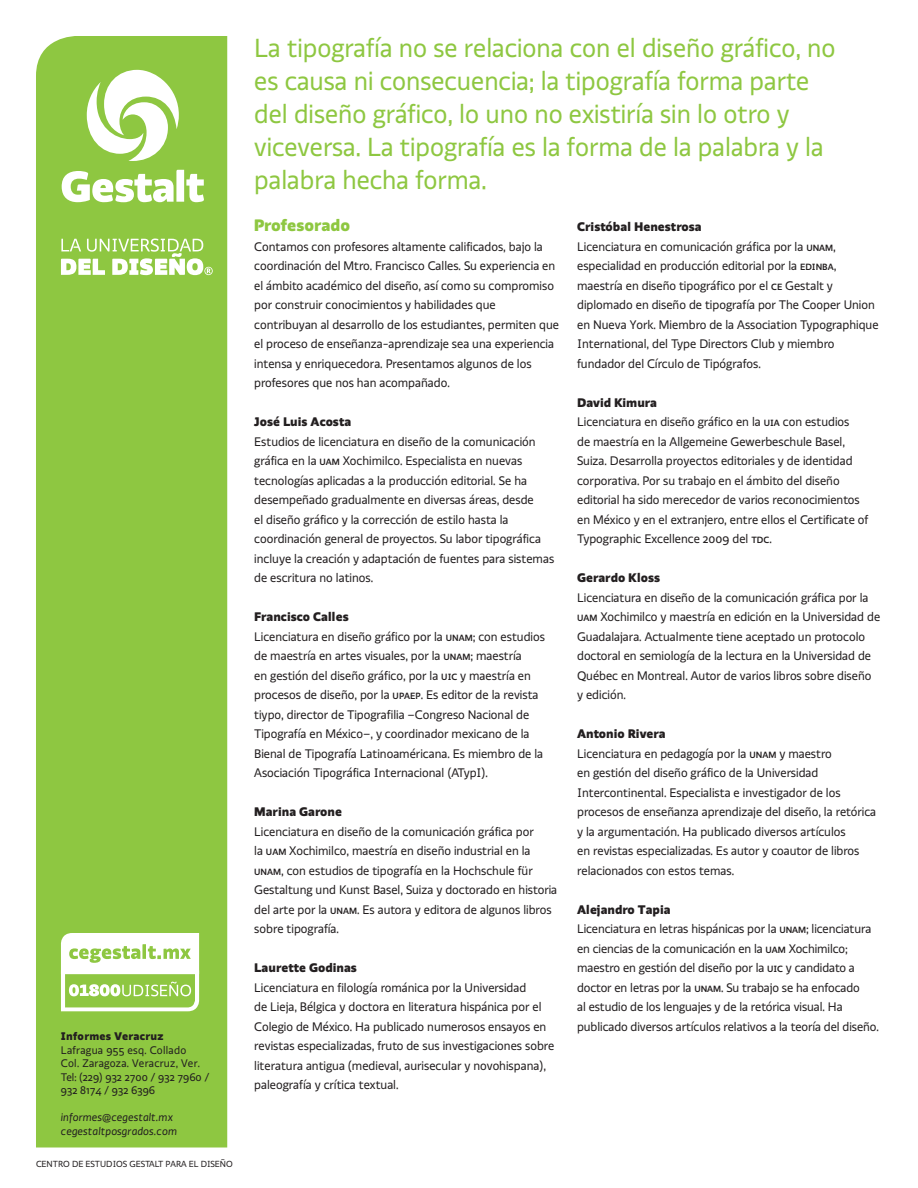
<style>
.page{position:relative;width:918px;height:1188px;background:#fff}
.page>*{position:absolute;margin:0;border:0;box-sizing:border-box;transform-origin:0 0}
.Paragraph_Style_1{font:28.5px/33px "Gestalt";color:#8ec741}
.t1{font:800 18px "Gestalt";color:#8ec741}
.Base{font:13.5px/19.5px "Gestalt";color:#231f20}
.Base-2{font:800 13.5px "Gestalt";color:#231f20}
.Gloriola_Light_9{font:12px "Gestalt";letter-spacing:.02em;color:#231f20}
.t2{font:italic 12px "Gestalt";color:#231f20}
.Gloriola_Light_9-2{font:12px/13.5px "Gestalt";color:#231f20}
.Gloriola_Light_9-3{font:800 12px "Gestalt";letter-spacing:.02em;color:#231f20}
.Gloriola_Light_9-4{font:9.6px "Gestalt";color:#231f20}
.s1{font-weight:500;font-size:9.9px}
</style>
<div class="page">
<div style="left:36px;top:36px;width:191px;height:1112px;background:#8ec741"></div>
<svg style="left:87px;top:70px;width:92px;height:91px"></svg>
<svg style="left:62px;top:170px;width:142px;height:32px"></svg>
<svg style="left:61px;top:239px;width:152px;height:36px"></svg>
<svg style="left:61px;top:933px;width:138px;height:78px"></svg>
<p class="Gloriola_Light_9-3" style="left:61px;top:1029px;width:104px">Informes Veracruz</p>
<p class="Gloriola_Light_9" style="left:61px;top:1043px;width:127px">Lafragua 955 esq. Collado</p>
<p class="Gloriola_Light_9" style="left:61px;top:1056px;width:141px">Col. Zaragoza. Veracruz, Ver.</p>
<p class="Gloriola_Light_9-2" style="left:61px;top:1070px;width:150px">Tel: (229) 932 2700 / 932 7960 /<br>932 8174 / 932 6396</p>
<p class="t2" style="left:61px;top:1110px;width:114px">informes@cegestalt.mx</p>
<p class="t2" style="left:61px;top:1124px;width:118px">cegestaltposgrados.com</p>
<p class="Gloriola_Light_9-4" style="left:36px;top:1158px;width:198px">CENTRO DE ESTUDIOS GESTALT PARA EL DISEÑO</p>
<p class="Paragraph_Style_1" style="left:254px;top:31px;width:583px">La tipografía no se relaciona con el diseño gráfico, no es causa ni consecuencia; la tipografía forma parte del diseño gráfico, lo uno no existiría sin lo otro y viceversa. La tipografía es la forma de la palabra y la palabra hecha forma.</p>
<p class="t1" style="left:254px;top:214px;width:97px">Profesorado</p>
<p class="Base" style="left:254px;top:236px;width:306px">Contamos con profesores altamente calificados, bajo la coordinación del Mtro. Francisco Calles. Su experiencia en el ámbito académico del diseño, así como su compromiso por construir conocimientos y habilidades que contribuyan al desarrollo de los estudiantes, permiten que el proceso de enseñanza-aprendizaje sea una experiencia intensa y enriquecedora. Presentamos algunos de los profesores que nos han acompañado.</p>
<p class="Base-2" style="left:254px;top:413px;width:99px">José Luis Acosta</p>
<p class="Base" style="left:254px;top:431px;width:302px">Estudios de licenciatura en diseño de la comunicación gráfica en la <span class="s1">UAM</span> Xochimilco. Especialista en nuevas tecnologías aplicadas a la producción editorial. Se ha desempeñado gradualmente en diversas áreas, desde<br>el diseño gráfico y la corrección de estilo hasta la coordinación general de proyectos. Su labor tipográfica incluye la creación y adaptación de fuentes para sistemas de escritura no latinos.</p>
<p class="Base-2" style="left:254px;top:608px;width:96px">Francisco Calles</p>
<p class="Base" style="left:254px;top:626px;width:292px">Licenciatura en diseño gráfico por la <span class="s1">UNAM</span>; con estudios de maestría en artes visuales, por la <span class="s1">UNAM</span>; maestría<br>en gestión del diseño gráfico, por la <span class="s1">UIC</span> y maestría en procesos de diseño, por la <span class="s1">UPAEP</span>. Es editor de la revista tiypo, director de Tipografilia –Congreso Nacional de Tipografía en México–, y coordinador mexicano de la Bienal de Tipografía Latinoaméricana. Es miembro de la Asociación Tipográfica Internacional (ATypI).</p>
<p class="Base-2" style="left:254px;top:803px;width:89px">Marina Garone</p>
<p class="Base" style="left:254px;top:821px;width:305px">Licenciatura en diseño de la comunicación gráfica por<br>la <span class="s1">UAM</span> Xochimilco, maestría en diseño industrial en la <span class="s1">UNAM</span>, con estudios de tipografía en la Hochschule für Gestaltung und Kunst Basel, Suiza y doctorado en historia del arte por la <span class="s1">UNAM</span>. Es autora y editora de algunos libros sobre tipografía.</p>
<p class="Base-2" style="left:254px;top:959px;width:104px">Laurette Godinas</p>
<p class="Base" style="left:254px;top:977px;width:302px">Licenciatura en filología románica por la Universidad<br>de Lieja, Bélgica y doctora en literatura hispánica por el Colegio de México. Ha publicado numerosos ensayos en revistas especializadas, fruto de sus investigaciones sobre literatura antigua (medieval, aurisecular y novohispana), paleografía y crítica textual.</p>
<p class="Base-2" style="left:577px;top:218px;width:126px">Cristóbal Henestrosa</p>
<p class="Base" style="left:577px;top:236px;width:303px">Licenciatura en comunicación gráfica por la <span class="s1">UNAM</span>, especialidad en producción editorial por la <span class="s1">EDINBA</span>, maestría en diseño tipográfico por el <span class="s1">CE</span> Gestalt y diplomado en diseño de tipografía por The Cooper Union en Nueva York. Miembro de la Association Typographique International, del Type Directors Club y miembro fundador del Círculo de Tipógrafos.</p>
<p class="Base-2" style="left:577px;top:394px;width:82px">David Kimura</p>
<p class="Base" style="left:577px;top:412px;width:293px">Licenciatura en diseño gráfico en la <span class="s1">UIA</span> con estudios<br>de maestría en la Allgemeine Gewerbeschule Basel, Suiza. Desarrolla proyectos editoriales y de identidad corporativa. Por su trabajo en el ámbito del diseño editorial ha sido merecedor de varios reconocimientos en México y en el extranjero, entre ellos el Certificate of Typographic Excellence 2009 del <span class="s1">TDC</span>.</p>
<p class="Base-2" style="left:577px;top:569px;width:85px">Gerardo Kloss</p>
<p class="Base" style="left:577px;top:587px;width:305px">Licenciatura en diseño de la comunicación gráfica por la <span class="s1">UAM</span> Xochimilco y maestría en edición en la Universidad de Guadalajara. Actualmente tiene aceptado un protocolo doctoral en semiología de la lectura en la Universidad de Québec en Montreal. Autor de varios libros sobre diseño y edición.</p>
<p class="Base-2" style="left:577px;top:725px;width:90px">Antonio Rivera</p>
<p class="Base" style="left:577px;top:743px;width:301px">Licenciatura en pedagogía por la <span class="s1">UNAM</span> y maestro<br>en gestión del diseño gráfico de la Universidad Intercontinental. Especialista e investigador de los procesos de enseñanza aprendizaje del diseño, la retórica y la argumentación. Ha publicado diversos artículos<br>en revistas especializadas. Es autor y coautor de libros relacionados con estos temas.</p>
<p class="Base-2" style="left:577px;top:901px;width:95px">Alejandro Tapia</p>
<p class="Base" style="left:577px;top:919px;width:303px">Licenciatura en letras hispánicas por la <span class="s1">UNAM</span>; licenciatura en ciencias de la comunicación en la <span class="s1">UAM</span> Xochimilco; maestro en gestión del diseño por la <span class="s1">UIC</span> y candidato a doctor en letras por la <span class="s1">UNAM</span>. Su trabajo se ha enfocado<br>al estudio de los lenguajes y de la retórica visual. Ha publicado diversos artículos relativos a la teoría del diseño.</p>
</div>
